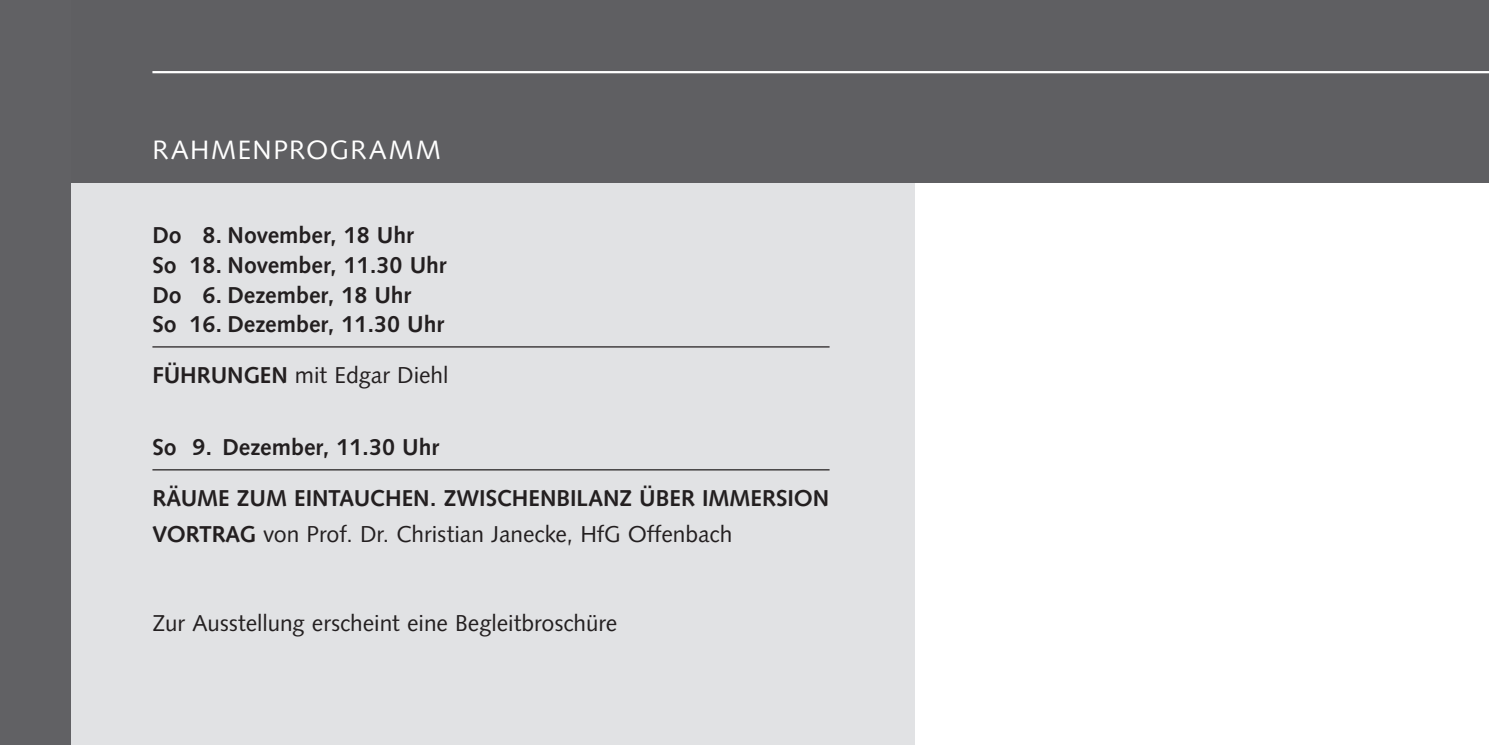
<style>
.page{position:relative;width:1489px;height:745px;background:#fff}
.page>*{position:absolute;margin:0;border:0;box-sizing:border-box;transform-origin:0 0}
.t1{font:27.5px "Syntax";letter-spacing:.06em;color:#fff}
.t2{font:500 23.75px/29.5px "Syntax";color:#231f20}
.t3{font:23.75px "Syntax";color:#231f20}
.s1{font-weight:500}
</style>
<div class="page">
<div style="left:0;top:0;width:914px;height:744px;background:#e1e2e4"></div>
<div style="left:67px;top:0;width:1421px;height:182px;background:#5f5f62"></div>
<div style="left:0;top:0;width:71px;height:744px;background:#616164"></div>
<hr style="left:152px;top:71px;width:1336px;height:2px;background:#fff">
<hr style="left:152px;top:346px;width:677px;height:1px;background:#231f20">
<hr style="left:152px;top:469px;width:677px;height:1px;background:#231f20">
<p class="t1" style="left:152px;top:134px;width:290px">RAHMENPROGRAMM</p>
<p class="t2" style="left:152px;top:221px;width:296px">Do 8. November, 18 Uhr<br>So 18. November, 11.30 Uhr<br>Do 6. Dezember, 18 Uhr<br>So 16. Dezember, 11.30 Uhr</p>
<p class="t3" style="left:152px;top:361px;width:297px"><span class="s1">FÜHRUNGEN</span> mit Edgar Diehl</p>
<p class="t2" style="left:152px;top:421px;width:678px;line-height:50.8px">So 9. Dezember, 11.30 Uhr<br>RÄUME ZUM EINTAUCHEN. ZWISCHENBILANZ ÜBER IMMERSION</p>
<p class="t3" style="left:152px;top:520px;width:581px"><span class="s1">VORTRAG</span> von Prof. Dr. Christian Janecke, HfG Offenbach</p>
<p class="t3" style="left:152px;top:609px;width:466px">Zur Ausstellung erscheint eine Begleitbroschüre</p>
</div>
